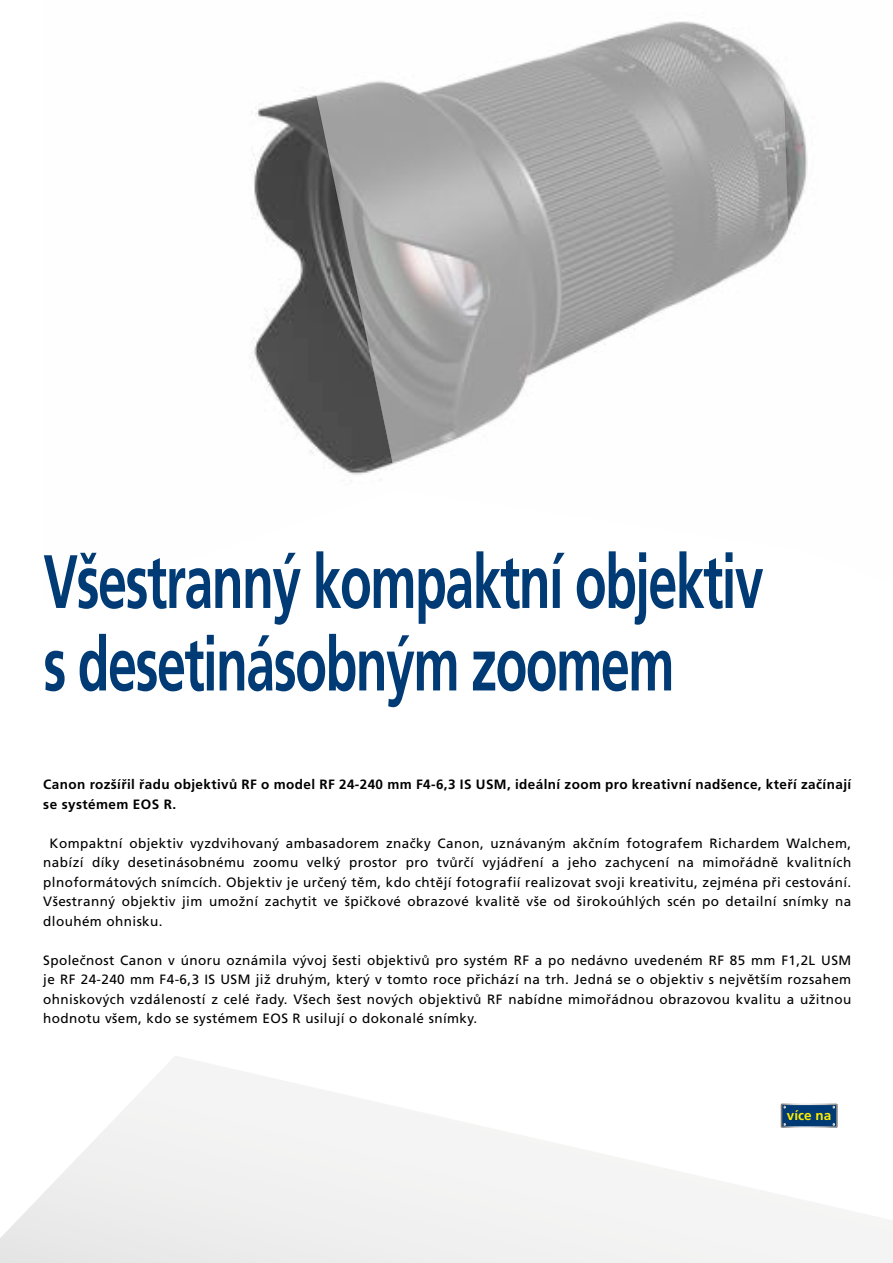
<style>
.page{position:relative;width:893px;height:1263px;background:#fff}
.page>*{position:absolute;margin:0;border:0;box-sizing:border-box;transform-origin:0 0}
.t1{font:700 75.45px/82.5px "Frutiger CE";letter-spacing:-.03em;color:#003b75;scale:.69 1}
.t2{font:13.5px/19.5px "Frutiger CE";letter-spacing:.03em;color:#000;text-align:justify}
.t3{font:700 13.5px/19.5px "Frutiger CE";letter-spacing:.03em;color:#000}
.t4{font:700 13.5px "Frutiger CE";color:#ffed00}
</style>
<div class="page">
<img style="left:251px;top:100px;width:44px;height:328px">
<img style="left:295px;top:21px;width:486px;height:454px">
<img style="left:781px;top:79px;width:27px;height:163px">
<svg style="left:0;top:1056px;width:893px;height:207px"></svg>
<h1 class="t1" style="left:43px;top:540px;width:1045px">Všestranný kompaktní objektiv s desetinásobným zoomem</h1>
<p class="t3" style="left:43px;top:775px;width:809px">Canon rozšířil řadu objektivů RF o model RF 24-240 mm F4-6,3 IS USM, ideální zoom pro kreativní nadšence, kteří začínají se systémem EOS R.</p>
<p class="t2" style="left:43px;top:833px;width:809px;text-indent:6px">Kompaktní objektiv vyzdvihovaný ambasadorem značky Canon, uznávaným akčním fotografem Richardem Walchem, nabízí díky desetinásobnému zoomu velký prostor pro tvůrčí vyjádření a jeho zachycení na mimořádně kvalitních plnoformátových snímcích. Objektiv je určený těm, kdo chtějí fotografií realizovat svoji kreativitu, zejména při cestování.<br>Všestranný objektiv jim umožní zachytit ve špičkové obrazové kvalitě vše od širokoúhlých scén po detailní snímky na dlouhém ohnisku.</p>
<p class="t2" style="left:43px;top:950px;width:809px">Společnost Canon v únoru oznámila vývoj šesti objektivů pro systém RF a po nedávno uvedeném RF 85 mm F1,2L USM je RF 24-240 mm F4-6,3 IS USM již druhým, který v tomto roce přichází na trh. Jedná se o objektiv s největším rozsahem ohniskových vzdáleností z celé řady. Všech šest nových objektivů RF nabídne mimořádnou obrazovou kvalitu a užitnou hodnotu všem, kdo se systémem EOS R usilují o dokonalé snímky.</p>
<p class="t4" style="left:787px;top:1107px;width:46px">více na</p>
</div>
